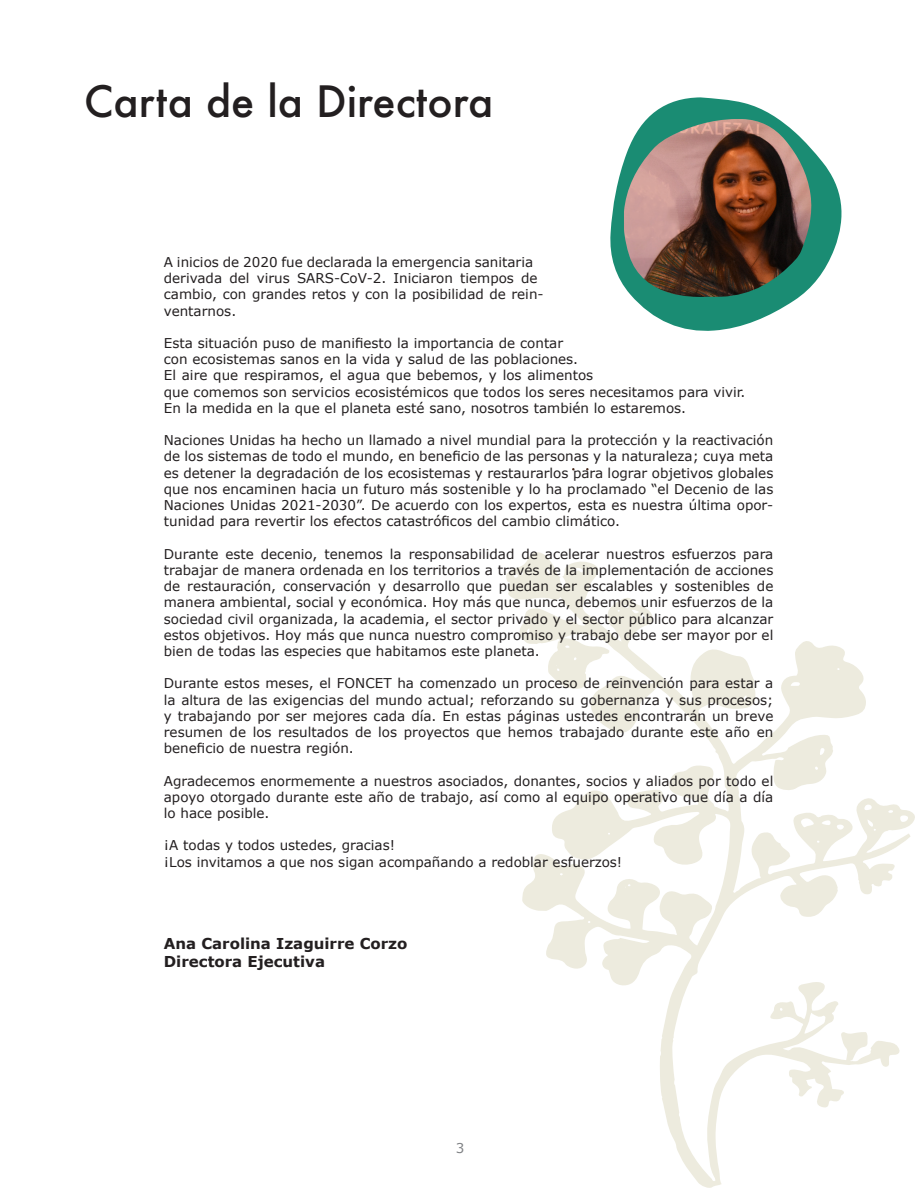
<style>
.page{position:relative;width:915px;height:1191px;background:#fff}
.page>*{position:absolute;margin:0;border:0;box-sizing:border-box;transform-origin:0 0}
.t1{font:500 42px "Futura";color:#231f20}
.t2{font:700 15px "Verdana";color:#231f20}
.t3{font:13.5px/16.2px "Verdana";color:#231f20;text-align:justify}
.t4{font:13.5px "Verdana";color:#808285}
</style>
<div class="page">
<svg style="left:610px;top:97px;width:232px;height:234px"></svg>
<svg style="left:506px;top:552px;width:408px;height:636px"></svg>
<img style="left:623px;top:119px;width:188px;height:178px">
<p class="t1" style="left:84px;top:73px;width:411px">Carta de la Directora</p>
<p class="t3" style="left:164px;top:254px;width:381px;text-align:left">A inicios de 2020 fue declarada la emergencia sanitaria derivada del virus SARS-CoV-2. Iniciaron tiempos de cambio, con grandes retos y con la posibilidad de rein&shy;ventarnos.</p>
<p class="t3" style="left:164px;top:335px;width:583px;text-align:left">Esta situación puso de manifiesto la importancia de contar<br>con ecosistemas sanos en la vida y salud de las poblaciones.<br>El aire que respiramos, el agua que bebemos, y los alimentos<br>que comemos son servicios ecosistémicos que todos los seres necesitamos para vivir.</p>
<p class="t3" style="left:164px;top:400px;width:523px">En la medida en la que el planeta esté sano, nosotros también lo estaremos.</p>
<p class="t3" style="left:164px;top:432px;width:611px">Naciones Unidas ha hecho un llamado a nivel mundial para la protección y la reactivación de los sistemas de todo el mundo, en beneficio de las personas y la naturaleza; cuya meta es detener la degradación de los ecosistemas y restaurarlos para lograr objetivos globales que nos encaminen hacia un futuro más sostenible y lo ha proclamado “el Decenio de las Naciones Unidas 2021-2030”. De acuerdo con los expertos, esta es nuestra última opor&shy;tunidad para revertir los efectos catastróficos del cambio climático.</p>
<p class="t3" style="left:164px;top:546px;width:611px">Durante este decenio, tenemos la responsabilidad de acelerar nuestros esfuerzos para trabajar de manera ordenada en los territorios a través de la implementación de acciones de restauración, conservación y desarrollo que puedan ser escalables y sostenibles de manera ambiental, social y económica. Hoy más que nunca, debemos unir esfuerzos de la sociedad civil organizada, la academia, el sector privado y el sector público para alcanzar estos objetivos. Hoy más que nunca nuestro compromiso y trabajo debe ser mayor por el bien de todas las especies que habitamos este planeta.</p>
<p class="t3" style="left:164px;top:675px;width:611px">Durante estos meses, el FONCET ha comenzado un proceso de reinvención para estar a la altura de las exigencias del mundo actual; reforzando su gobernanza y sus procesos; y trabajando por ser mejores cada día. En estas páginas ustedes encontrarán un breve resumen de los resultados de los proyectos que hemos trabajado durante este año en beneficio de nuestra región.</p>
<p class="t3" style="left:164px;top:772px;width:611px">Agradecemos enormemente a nuestros asociados, donantes, socios y aliados por todo el apoyo otorgado durante este año de trabajo, así como al equipo operativo que día a día lo hace posible.</p>
<p class="t3" style="left:164px;top:837px;width:233px">¡A todas y todos ustedes, gracias!</p>
<p class="t3" style="left:164px;top:853px;width:460px">¡Los invitamos a que nos sigan acompañando a redoblar esfuerzos!</p>
<p class="t2" style="left:164px;top:934px;width:245px">Ana Carolina Izaguirre Corzo</p>
<p class="t2" style="left:164px;top:952px;width:163px">Directora Ejecutiva</p>
<p class="t4" style="left:456px;top:1139px;width:10px">3</p>
</div>
